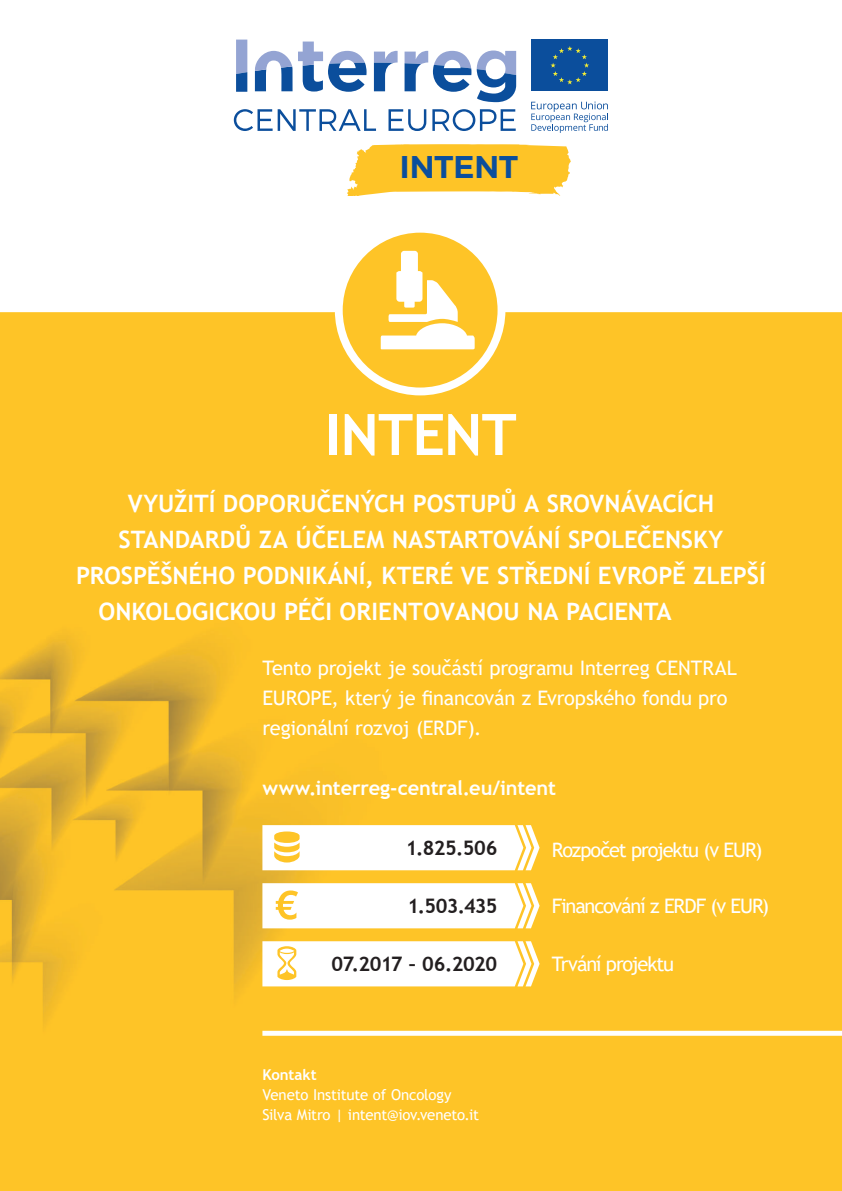
<style>
.page{position:relative;width:842px;height:1191px;background:#fff}
.page>*{position:absolute;margin:0;border:0;box-sizing:border-box;transform-origin:0 0}
.t1{font:700 57.2px "Trebuchet MS";letter-spacing:-.01em;color:#fff}
.t2{font:600 31.4px "Montserrat";color:#0b4e9c}
.t3{font:700 24px "Trebuchet MS";letter-spacing:-.005em;color:#fff}
.t4{font:20px/30px "Trebuchet MS";letter-spacing:-.02em;color:#fff}
.t5{font:20px "Trebuchet MS";letter-spacing:-.06em;color:#fff}
.t6{font:700 20px "Trebuchet MS";letter-spacing:-.025em;color:#231f20}
.t7{font:700 20px "Trebuchet MS";letter-spacing:-.005em;color:#fff}
.t8{font:20px "Trebuchet MS";letter-spacing:-.055em;color:#fff}
.t9{font:15px/20px "Trebuchet MS";letter-spacing:-.015em;color:#fff}
.t10{font:700 15px "Trebuchet MS";color:#fff}
.s1{font-style:inherit}
</style>
<div class="page">
<img style="left:0;top:39px;width:842px;height:1152px">
<div style="left:262px;top:1030px;width:580px;height:5px;background:#fff"></div>
<svg style="left:262px;top:941px;width:278px;height:45px"></svg>
<svg style="left:262px;top:883px;width:278px;height:45px"></svg>
<svg style="left:262px;top:825px;width:278px;height:45px"></svg>
<svg style="left:347px;top:144px;width:224px;height:51px;background:#fecb41"></svg>
<div style="left:531px;top:39px;width:77px;height:52px;background:#0b4e9c"></div>
<svg style="left:550px;top:46px;width:39px;height:38px"></svg>
<svg style="left:236px;top:40px;width:11px;height:52px"></svg>
<svg style="left:374px;top:51px;width:24px;height:40px"></svg>
<svg style="left:477px;top:50px;width:39px;height:52px"></svg>
<svg style="left:405px;top:51px;width:66px;height:41px"></svg>
<svg style="left:255px;top:42px;width:112px;height:50px"></svg>
<svg style="left:234px;top:109px;width:142px;height:22px"></svg>
<svg style="left:388px;top:109px;width:38px;height:22px"></svg>
<svg style="left:432px;top:109px;width:84px;height:22px"></svg>
<svg style="left:531px;top:101px;width:77px;height:32px"></svg>
<div style="left:339px;top:229px;width:162px;height:162px;background:#fec427;border-radius:50%"></div>
<div style="left:335px;top:225px;width:170px;height:170px;border:8px solid #fff;border-radius:50%"></div>
<div style="left:401px;top:251px;width:17px;height:26px;background:#fff;border-radius:3px"></div>
<svg style="left:381px;top:271px;width:94px;height:78px"></svg>
<h2 class="t2" style="left:400px;top:148px;width:120px">INTENT</h2>
<h1 class="t1" style="left:325px;top:399px;width:193px">INTENT</h1>
<p class="t3" style="left:128px;top:489px;width:588px">VYUŽITÍ DOPORUČENÝCH POSTUPŮ A SROVNÁVACÍCH</p>
<p class="t3" style="left:119px;top:524px;width:606px">STANDARDŮ ZA ÚČELEM NASTARTOVÁNÍ SPOLEČENSKY</p>
<p class="t3" style="left:76px;top:560px;width:691px">PROSPĚŠNÉHO PODNIKÁNÍ, KTERÉ VE STŘEDNÍ EVROPĚ ZLEPŠÍ</p>
<p class="t3" style="left:98px;top:596px;width:575px">ONKOLOGICKOU PÉČI <span class="s1">ORIENTOVANOU</span> NA PACIENTA</p>
<p class="t4" style="left:262px;top:652px;width:476px">Tento projekt je součástí programu Interreg CENTRAL<br>EUROPE, který je financován z Evropského fondu pro regionální rozvoj (ERDF .(</p>
<p class="t7" style="left:262px;top:775px;width:295px">www.interreg-central.eu/intent</p>
<p class="t6" style="left:406px;top:835px;width:93px">1.825.506</p>
<p class="t6" style="left:407px;top:893px;width:92px">1.503.435</p>
<p class="t6" style="left:331px;top:951px;width:167px">07.2017 – 06.2020</p>
<p class="t10" style="left:262px;top:1065px;width:56px">Kontakt</p>
<p class="t9" style="left:262px;top:1084px;width:218px">Veneto Institute of Oncology<br>Silva Mitro | intent@iov.veneto i t.</p>
<p class="t8" style="left:552px;top:837px;width:212px">Rozpočet projektu v( EUR(</p>
<p class="t5" style="left:552px;top:893px;width:219px">Financování z ERDF v( EUR(</p>
<p class="t5" style="left:552px;top:951px;width:124px">Trvání projektu</p>
</div>
